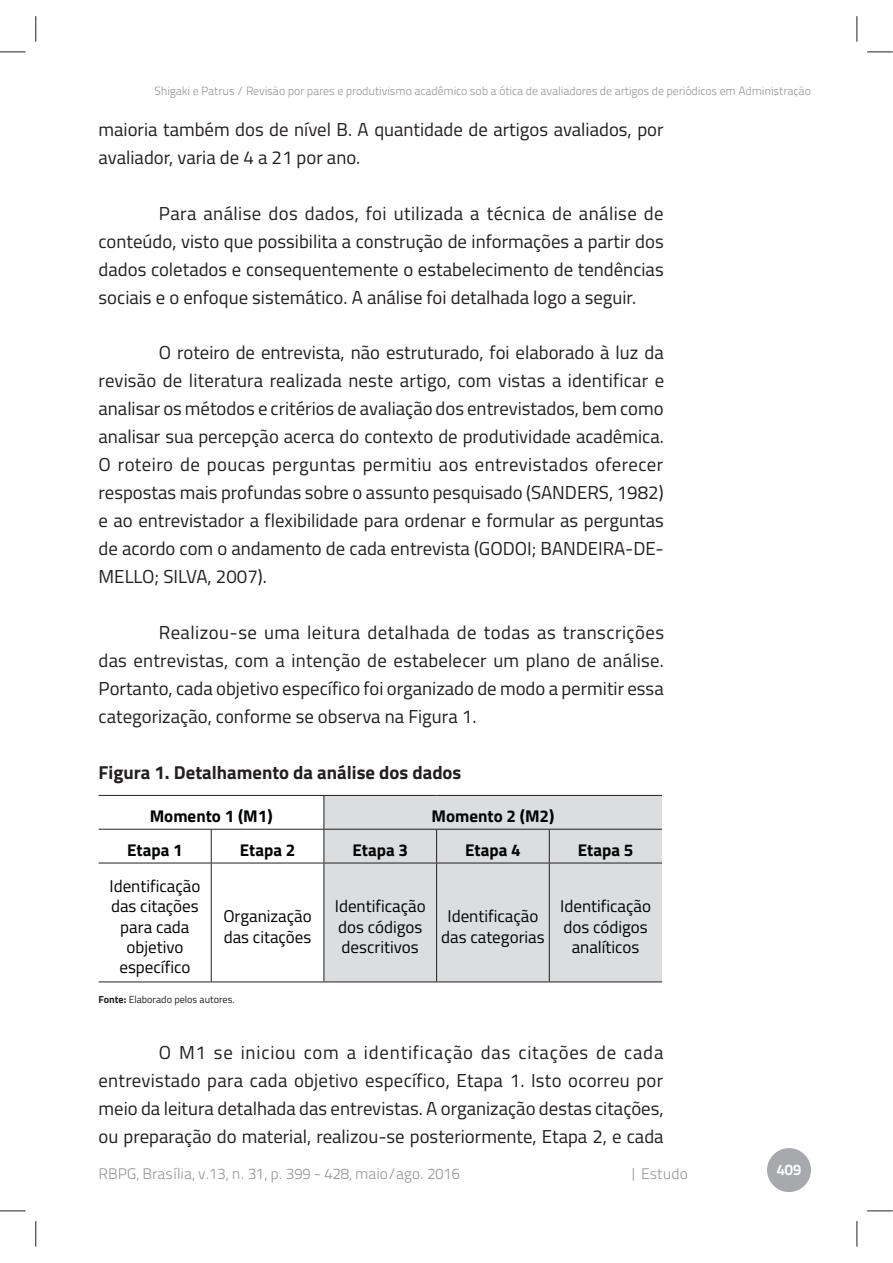
<style>
.page{position:relative;width:893px;height:1263px;background:#fff}
.page>*{position:absolute;margin:0;border:0;box-sizing:border-box;transform-origin:0 0}
.t1{font:18.75px/27.9px "Titillium Web";color:#231f20;text-align:justify}
.t2{font:700 18.75px "Titillium Web";color:#231f20}
.t3{font:17.1px/20.4px "Titillium Web";color:#010202;text-align:center}
.t4{font:700 17.1px "Titillium Web";color:#010202}
.t5{font:15.3px "Titillium Text 14 L 250 wt";color:#939598}
.t6{font:15.3px "Titillium Text 14 L 800 wt";color:#fff}
.t7{font:12px "Titillium Text 14 L 250 wt";letter-spacing:-.015em;color:#939598}
.t8{font:10.2px "Titillium Web";color:#231f20}
.s1{font-weight:700}
</style>
<div class="page">
<div style="left:767px;top:1148px;width:44px;height:44px;background:#a7a9ac;border-radius:50%"></div>
<div style="left:324px;top:796px;width:338px;height:186px;background:#dcddde"></div>
<hr style="left:99px;top:795px;width:338px;height:1px;background:#231f20">
<hr style="left:323px;top:796px;width:1px;height:33px;background:#231f20">
<hr style="left:437px;top:795px;width:225px;height:1px;background:#231f20">
<hr style="left:99px;top:829px;width:225px;height:1px;background:#231f20">
<hr style="left:211px;top:830px;width:1px;height:33px;background:#231f20">
<hr style="left:324px;top:829px;width:113px;height:1px;background:#231f20">
<hr style="left:323px;top:830px;width:1px;height:33px;background:#231f20">
<hr style="left:437px;top:829px;width:112px;height:1px;background:#231f20">
<hr style="left:436px;top:830px;width:1px;height:33px;background:#231f20">
<hr style="left:549px;top:829px;width:113px;height:1px;background:#231f20">
<hr style="left:549px;top:830px;width:1px;height:33px;background:#231f20">
<hr style="left:99px;top:863px;width:225px;height:1px;background:#231f20">
<hr style="left:211px;top:863px;width:1px;height:119px;background:#231f20">
<hr style="left:324px;top:863px;width:113px;height:1px;background:#231f20">
<hr style="left:323px;top:863px;width:1px;height:119px;background:#231f20">
<hr style="left:437px;top:863px;width:112px;height:1px;background:#231f20">
<hr style="left:436px;top:863px;width:1px;height:119px;background:#231f20">
<hr style="left:549px;top:863px;width:113px;height:1px;background:#231f20">
<hr style="left:549px;top:863px;width:1px;height:119px;background:#231f20">
<hr style="left:99px;top:982px;width:563px;height:1px;background:#231f20">
<svg style="left:0;top:52px;width:26px;height:1px"></svg>
<svg style="left:867px;top:52px;width:26px;height:1px"></svg>
<svg style="left:0;top:1211px;width:26px;height:1px"></svg>
<svg style="left:867px;top:1211px;width:26px;height:1px"></svg>
<svg style="left:36px;top:16px;width:1px;height:26px"></svg>
<svg style="left:36px;top:1221px;width:1px;height:26px"></svg>
<svg style="left:856px;top:16px;width:1px;height:26px"></svg>
<svg style="left:856px;top:1221px;width:1px;height:26px"></svg>
<p class="t7" style="left:155px;top:86px;width:658px">Shigaki e Patrus / Revisão por pares e produtivismo acadêmico sob a ótica de avaliadores de artigos de periódicos em Administração</p>
<p class="t1" style="left:99px;top:117px;width:566px">maioria também dos de nível B. A quantidade de artigos avaliados, por avaliador, varia de 4 a 21 por ano.</p>
<p class="t1" style="left:99px;top:201px;width:567px;text-indent:60px">Para análise dos dados, foi utilizada a técnica de análise de conteúdo, visto que possibilita a construção de informações a partir dos dados coletados e consequentemente o estabelecimento de tendências sociais e o enfoque sistemático. A análise foi detalhada logo a seguir.</p>
<p class="t1" style="left:99px;top:341px;width:567px;text-indent:60px">O roteiro de entrevista, não estruturado, foi elaborado à luz da revisão de literatura realizada neste artigo, com vistas a identificar e analisar os métodos e critérios de avaliação dos entrevistados, bem como analisar sua percepção acerca do contexto de produtividade acadêmica.<br>O roteiro de poucas perguntas permitiu aos entrevistados oferecer respostas mais profundas sobre o assunto pesquisado (SANDERS, 1982) e ao entrevistador a flexibilidade para ordenar e formular as perguntas de acordo com o andamento de cada entrevista (GODOI; BANDEIRA-DE-MELLO; SILVA, 2007).</p>
<p class="t1" style="left:99px;top:620px;width:567px;text-indent:60px">Realizou-se uma leitura detalhada de todas as transcrições das entrevistas, com a intenção de estabelecer um plano de análise.<br>Portanto, cada objetivo específico foi organizado de modo a permitir essa categorização, conforme se observa na Figura 1.</p>
<p class="t2" style="left:99px;top:765px;width:364px">Figura 1. Detalhamento da análise dos dados</p>
<p class="t4" style="left:150px;top:810px;width:124px">Momento 1 (M1)</p>
<p class="t4" style="left:431px;top:810px;width:124px">Momento 2 (M2)</p>
<p class="t4" style="left:127px;top:844px;width:57px">Etapa 1</p>
<p class="t4" style="left:240px;top:844px;width:57px">Etapa 2</p>
<p class="t4" style="left:352px;top:844px;width:57px">Etapa 3</p>
<p class="t4" style="left:465px;top:844px;width:57px">Etapa 4</p>
<p class="t4" style="left:578px;top:844px;width:57px">Etapa 5</p>
<p class="t3" style="left:109px;top:877px;width:92px">Identificação das citações para cada objetivo específico</p>
<p class="t3" style="left:223px;top:908px;width:90px;text-align:left">Organização das citações</p>
<p class="t3" style="left:335px;top:898px;width:92px;text-align:left">Identificação dos códigos descritivos</p>
<p class="t3" style="left:441px;top:908px;width:105px">Identificação das categorias</p>
<p class="t3" style="left:560px;top:898px;width:92px">Identificação dos códigos analíticos</p>
<p class="t8" style="left:99px;top:996px;width:138px"><span class="s1">Fonte:</span> Elaborado pelos autores.</p>
<p class="t1" style="left:99px;top:1041px;width:566px;text-indent:60px">O M1 se iniciou com a identificação das citações de cada entrevistado para cada objetivo específico, Etapa 1. Isto ocorreu por meio da leitura detalhada das entrevistas. A organização destas citações, ou preparação do material, realizou-se posteriormente, Etapa 2, e cada</p>
<p class="t5" style="left:99px;top:1168px;width:363px">RBPG, Brasília, v.13, n. 31, p. 399 - 428, maio/ago. 2016</p>
<p class="t5" style="left:629px;top:1168px;width:60px">| Estudo</p>
<p class="t6" style="left:777px;top:1160px;width:26px">409</p>
</div>
